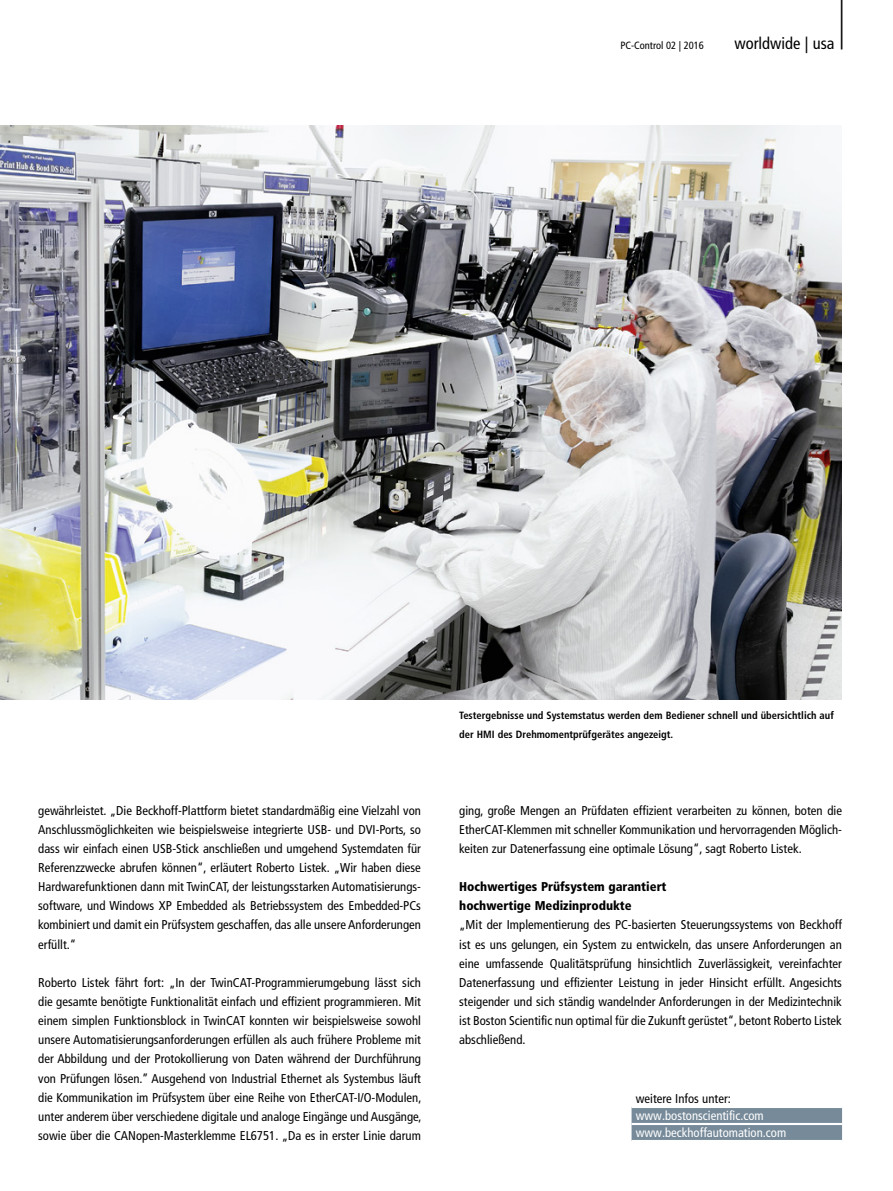
<style>
.page{position:relative;width:893px;height:1191px;background:#fff}
.page>*{position:absolute;margin:0;border:0;box-sizing:border-box;transform-origin:0 0}
.t1{font:300 condensed 61.8px "Frutiger LT Pro";color:#000;scale:.49 1}
.t2{font:condensed 16.5px "Frutiger LT Pro";color:#000}
.t3{font:condensed 12.75px/19.2px "Frutiger LT Pro";color:#000;text-align:justify}
.t4{font:900 condensed 12.75px/19.2px "Frutiger LT Pro";color:#000}
.t5{font:condensed 12.75px/17px "Frutiger LT Pro";color:#fff}
.t6{font:700 condensed 10.5px/19.2px "Frutiger LT Pro";color:#000}
.t7{font:condensed 10.5px "Frutiger LT Pro";color:#000}
</style>
<div class="page">
<div style="left:632px;top:1108px;width:210px;height:32px;background:#768a99"></div>
<hr style="left:632px;top:1123px;width:210px;height:2px;background:#fff">
<img style="left:0;top:125px;width:842px;height:574px">
<h1 class="t1" style="left:838px;top:-23px;width:15px">|</h1>
<p class="t7" style="left:620px;top:39px;width:85px">PC-Control 02 | 2016</p>
<p class="t2" style="left:734px;top:34px;width:102px">worldwide | usa</p>
<p class="t3" style="left:38px;top:800px;width:384px">gewährleistet. „Die Beckhoff-Plattform bietet standardmäßig eine Vielzahl von Anschlussmöglichkeiten wie beispielsweise integrierte USB- und DVI-Ports, so dass wir einfach einen USB-Stick anschließen und umgehend Systemdaten für Referenzzwecke abrufen können“, erläutert Roberto Listek. „Wir haben diese Hardwarefunktionen dann mit TwinCAT, der leistungsstarken Automatisierungs&shy;software, und Windows XP Embedded als Betriebssystem des Embedded-PCs kombiniert und damit ein Prüfsystem geschaffen, das alle unsere Anforderungen erfüllt.“</p>
<p class="t3" style="left:38px;top:973px;width:385px">Roberto Listek fährt fort: „In der TwinCAT-Programmierumgebung lässt sich die gesamte benötigte Funktionalität einfach und effizient programmieren. Mit einem simplen Funktionsblock in TwinCAT konnten wir beispielsweise sowohl unsere Automatisierungsanforderungen erfüllen als auch frühere Probleme mit der Abbildung und der Protokollierung von Daten während der Durchführung von Prüfungen lösen.” Ausgehend von Industrial Ethernet als Systembus läuft die Kommunikation im Prüfsystem über eine Reihe von EtherCAT-I/O-Modulen, unter anderem über verschiedene digitale und analoge Eingänge und Ausgänge, sowie über die CANopen-Masterklemme EL6751. „Da es in erster Linie darum</p>
<p class="t6" style="left:459px;top:705px;width:376px">Testergebnisse und Systemstatus werden dem Bediener schnell und übersichtlich auf der HMI des Drehmomentprüfgerätes angezeigt.</p>
<p class="t3" style="left:459px;top:800px;width:384px">ging, große Mengen an Prüfdaten effizient verarbeiten zu können, boten die EtherCAT-Klemmen mit schneller Kommunikation und hervorragenden Möglich&shy;keiten zur Datenerfassung eine optimale Lösung“, sagt Roberto Listek.</p>
<p class="t4" style="left:459px;top:877px;width:209px">Hochwertiges Prüfsystem garantiert hochwertige Medizinprodukte</p>
<p class="t3" style="left:459px;top:915px;width:384px">„Mit der Implementierung des PC-basierten Steuerungssystems von Beckhoff ist es uns gelungen, ein System zu entwickeln, das unsere Anforderungen an eine umfassende Qualitätsprüfung hinsichtlich Zuverlässigkeit, vereinfachter Datenerfassung und effizienter Leistung in jeder Hinsicht erfüllt. Angesichts steigender und sich ständig wandelnder Anforderungen in der Medizintechnik ist Boston Scientific nun optimal für die Zukunft gerüstet“, betont Roberto Listek abschließend.</p>
<p class="t3" style="left:636px;top:1088px;width:97px">weitere Infos unter:</p>
<p class="t5" style="left:636px;top:1107px;width:152px">www.bostonscientific.com www.beckhoffautomation.com</p>
</div>
